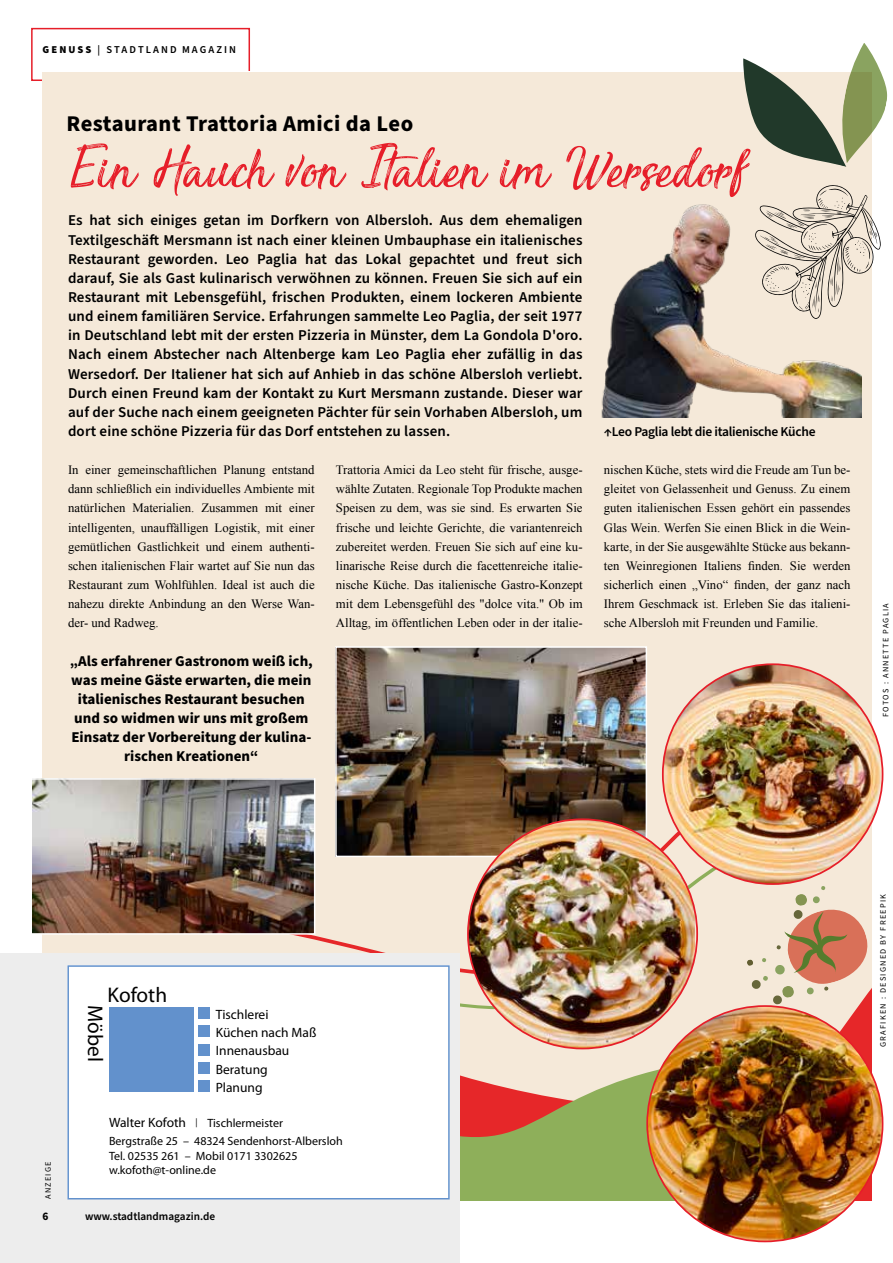
<style>
.page{position:relative;width:893px;height:1263px;background:#fff}
.page>*{position:absolute;margin:0;border:0;box-sizing:border-box;transform-origin:0 0}
.t1{font:75px "Sensations and Qualities";color:#e61e29}
.t2{font:700 22.5px "Source Sans Pro";letter-spacing:.02em;color:#000}
.t3{font:21.3px "Myriad Pro";color:#000}
.t4{font:600 15px/19.2px "Source Sans Pro";letter-spacing:.01em;color:#000;text-align:justify}
.t5{font:700 15px/19.2px "Source Sans Pro";color:#000;text-align:center}
.t6{font:13.5px/18px "Myriad Pro";color:#000}
.t7{font:600 13.5px "Source Sans Pro";letter-spacing:-.02em;color:#000}
.t8{font:12.75px/19.2px "Times New Roman";color:#000;text-align:justify}
.t9{font:12px/18.6px "Myriad Pro";color:#000}
.t10{font:600 11.25px "Source Sans Pro";color:#000}
.t11{font:700 11.25px "Source Sans Pro";color:#000}
.t12{font:600 10.5px "Source Sans Pro";letter-spacing:.2em;color:#000}
.t13{font:8.25px "Source Sans Pro";letter-spacing:.15em;color:#000}
.s1{font-weight:900}
.s2{font-size:13.5px}
.s3{font-size:9px}
</style>
<div class="page">
<div style="left:31px;top:28px;width:219px;height:53px;border:2px solid #e61e29"></div>
<div style="left:43px;top:71px;width:215px;height:35px;background:#fff"></div>
<div style="left:43px;top:72px;width:829px;height:1128px;background:#f5e9d9"></div>
<svg style="left:294px;top:799px;width:578px;height:401px"></svg>
<svg style="left:294px;top:941px;width:560px;height:259px"></svg>
<div style="left:0;top:953px;width:459px;height:310px;background:#ededed"></div>
<div style="left:67px;top:965px;width:383px;height:234px;background:#fff"></div>
<div style="left:109px;top:1007px;width:85px;height:84px;background:#6291cc"></div>
<div style="left:67px;top:965px;width:383px;height:234px;border:2px solid #6291cc"></div>
<div style="left:199px;top:1007px;width:11px;height:11px;background:#6291cc"></div>
<div style="left:199px;top:1025px;width:11px;height:12px;background:#6291cc"></div>
<div style="left:199px;top:1044px;width:11px;height:11px;background:#6291cc"></div>
<div style="left:199px;top:1062px;width:11px;height:12px;background:#6291cc"></div>
<div style="left:199px;top:1080px;width:11px;height:12px;background:#6291cc"></div>
<img style="left:601px;top:204px;width:260px;height:214px">
<img style="left:663px;top:664px;width:220px;height:220px;border-radius:110px">
<img style="left:647px;top:1006px;width:236px;height:235px;border-radius:118px">
<img style="left:33px;top:781px;width:279px;height:151px">
<div style="left:30px;top:778px;width:285px;height:157px;border:2px solid #fff"></div>
<img style="left:338px;top:649px;width:306px;height:205px">
<div style="left:335px;top:646px;width:312px;height:211px;border:2px solid #fff"></div>
<img style="left:468px;top:819px;width:227px;height:229px">
<svg style="left:743px;top:43px;width:145px;height:124px"></svg>
<svg style="left:755px;top:185px;width:126px;height:134px"></svg>
<svg style="left:716px;top:886px;width:154px;height:125px"></svg>
<p class="t12" style="left:43px;top:43px;width:195px"><span class="s1">GENUSS</span> | STADTLAND MAGAZIN</p>
<h2 class="t2" style="left:67px;top:108px;width:348px">Restaurant Trattoria Amici da Leo</h2>
<h1 class="t1" style="left:68px;top:133px;width:682px">Ein Hauch von Italien im Wersedorf</h1>
<p class="t4" style="left:68px;top:211px;width:516px">Es hat sich einiges getan im Dorfkern von Albersloh. Aus dem ehemaligen Textilgeschäft Mersmann ist nach einer kleinen Umbauphase ein italienisches Restaurant geworden. Leo Paglia hat das Lokal gepachtet und freut sich darauf, Sie als Gast kulinarisch verwöhnen zu können. Freuen Sie sich auf ein Restaurant mit Lebensgefühl, frischen Produkten, einem lockeren Ambiente und einem familiären Service. Erfahrungen sammelte Leo Paglia, der seit 1977 in Deutschland lebt mit der ersten Pizzeria in Münster, dem La Gondola D'oro.<br>Nach einem Abstecher nach Altenberge kam Leo Paglia eher zufällig in das Wersedorf. Der Italiener hat sich auf Anhieb in das schöne Albersloh verliebt.<br>Durch einen Freund kam der Kontakt zu Kurt Mersmann zustande. Dieser war auf der Suche nach einem geeigneten Pächter für sein Vorhaben Albersloh, um dort eine schöne Pizzeria für das Dorf entstehen zu lassen.</p>
<p class="t8" style="left:336px;top:460px;width:248px">Trattoria Amici da Leo steht für frische, ausge&shy;wählte Zutaten. Regionale Top Produkte machen Speisen zu dem, was sie sind. Es erwarten Sie frische und leichte Gerichte, die variantenreich zubereitet werden. Freuen Sie sich auf eine ku&shy;linarische Reise durch die facettenreiche italie&shy;nische Küche. Das italienische Gastro-Konzept mit dem Lebensgefühl des "dolce vita." Ob im Alltag, im öffentlichen Leben oder in der italie-</p>
<p class="t8" style="left:604px;top:460px;width:248px">nischen Küche, stets wird die Freude am Tun be&shy;gleitet von Gelassenheit und Genuss. Zu einem guten italienischen Essen gehört ein passendes Glas Wein. Werfen Sie einen Blick in die Wein&shy;karte, in der Sie ausgewählte Stücke aus bekann&shy;ten Weinregionen Italiens finden. Sie werden sicherlich einen „Vino“ finden, der ganz nach Ihrem Geschmack ist. Erleben Sie das italieni&shy;sche Albersloh mit Freunden und Familie.</p>
<p class="t7" style="left:604px;top:422px;width:213px">↑Leo Paglia lebt die italienische Küche</p>
<p class="t8" style="left:68px;top:460px;width:248px">In einer gemeinschaftlichen Planung entstand dann schließlich ein individuelles Ambiente mit natürlichen Materialien. Zusammen mit einer intelligenten, unauffälligen Logistik, mit einer gemütlichen Gastlichkeit und einem authenti&shy;schen italienischen Flair wartet auf Sie nun das Restaurant zum Wohlfühlen. Ideal ist auch die nahezu direkte Anbindung an den Werse Wan&shy;der- und Radweg.</p>
<p class="t5" style="left:70px;top:651px;width:245px">„Als erfahrener Gastronom weiß ich, was meine Gäste erwarten, die mein italienisches Restaurant besuchen und so widmen wir uns mit großem<br>Einsatz der Vorbereitung der kulina&shy;rischen Kreationen“</p>
<p class="t13" style="left:880px;top:717px;width:115px;rotate:-90deg">FOTOS : ANNETTE PAGLIA</p>
<p class="t13" style="left:43px;top:1199px;width:39px;rotate:-90deg">ANZEIGE</p>
<h3 class="t3" style="left:108px;top:981px;width:61px">Kofoth</h3>
<h3 class="t3" style="left:109px;top:1005px;width:58px;rotate:90deg">Möbel</h3>
<p class="t6" style="left:216px;top:1005px;width:102px">Tischlerei<br>Küchen nach Maß<br>Innenausbau</p>
<p class="t6" style="left:216px;top:1060px;width:53px">Beratung<br>Planung</p>
<p class="t9" style="left:109px;top:1113px;width:235px"><span class="s2">Walter Kofoth</span> <span class="s3">|</span> Tischlermeister<br>Bergstraße 25 – 48324 Sendenhorst-Albersloh</p>
<p class="t9" style="left:109px;top:1148px;width:190px;line-height:14.4px">Tel. 02535 261 – Mobil 0171 3302625 w.kofoth@t-online.de</p>
<p class="t11" style="left:43px;top:1209px;width:7px">6</p>
<p class="t10" style="left:85px;top:1209px;width:132px">www.stadtlandmagazin.de</p>
<p class="t13" style="left:877px;top:1047px;width:155px;rotate:-90deg">GRAFIKEN : DESIGNED BY FREEPIK</p>
</div>
